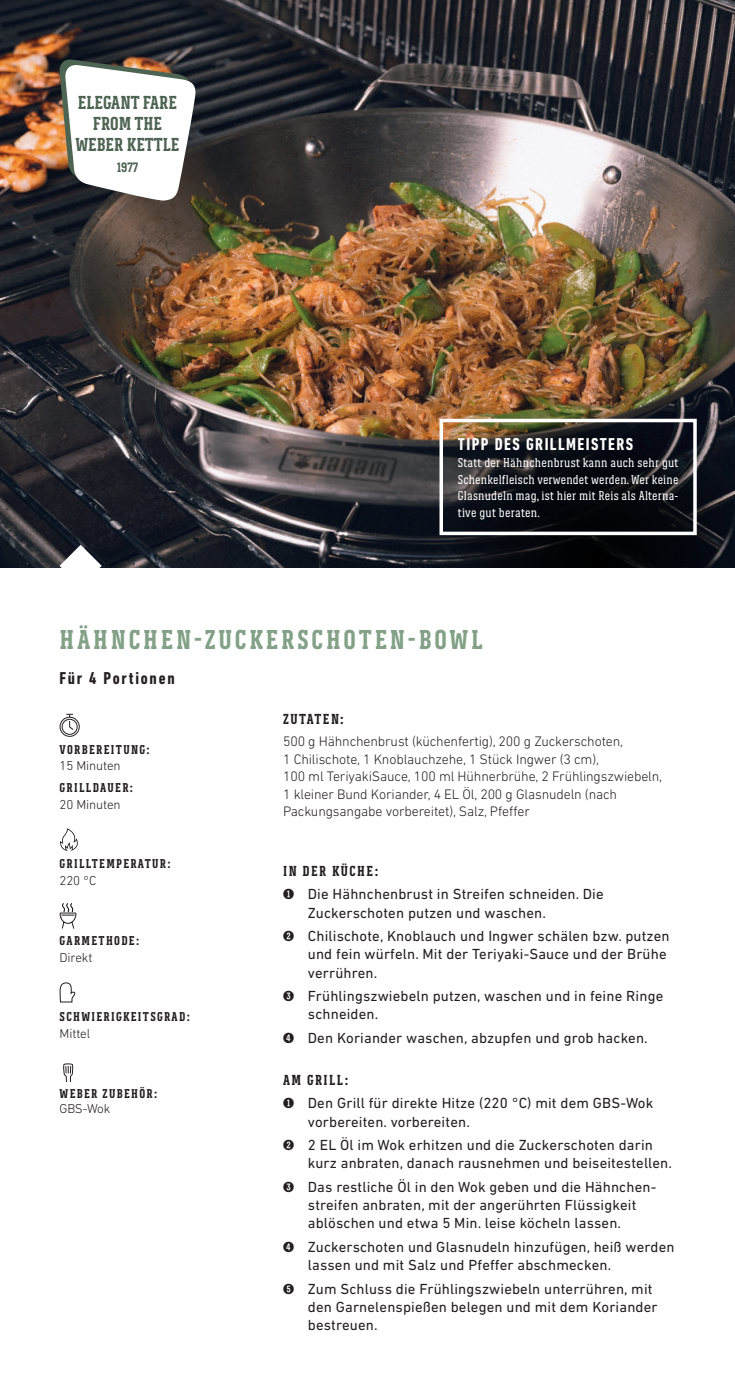
<style>
.page{position:relative;width:735px;height:1389px;background:#fff}
.page>*{position:absolute;margin:0;border:0;box-sizing:border-box;transform-origin:0 0}
.t1{font:700 28px "Weber Serif";letter-spacing:.1em;color:#82a187}
.t2{font:700 19.25px/21px "Weber Serif";color:#4e6453;text-align:center}
.t3{font:700 condensed 17.5px "DIN Next LT Pro";letter-spacing:.08em;color:#fff}
.t4{font:700 condensed 17.5px "DIN Next LT Pro";letter-spacing:.1em;color:#231f20}
.t5{font:14.88px/18.4px "DIN Next LT Pro";letter-spacing:.01em;color:#231f20}
.t6{font:700 14.88px "Weber Serif";letter-spacing:.1em;color:#231f20}
.t7{font:300 14px/17.5px "DIN Next LT Pro";letter-spacing:-.01em;color:#231f20}
.t8{font:700 14px "Weber Serif";color:#4e6453}
.t9{font:13.12px/16.6px "Weber Serif";letter-spacing:.02em;color:#fff;text-align:justify}
.t10{font:700 13.12px "Weber Serif";letter-spacing:.1em;color:#231f20}
.t11{font:300 13.12px "DIN Next LT Pro";letter-spacing:-.01em;color:#231f20}
.s1{font-family:"Weber Serif";font-weight:700}
</style>
<div class="page">
<img style="left:0;top:0;width:734px;height:567px">
<svg style="left:60px;top:545px;width:42px;height:23px"></svg>
<div style="left:60px;top:717px;width:20px;height:20px;border:1px solid #231f20;border-radius:50%"></div>
<div style="left:62px;top:719px;width:16px;height:16px;border:1px solid #231f20;border-radius:50%"></div>
<svg style="left:66px;top:714px;width:8px;height:16px"></svg>
<svg style="left:60px;top:828px;width:18px;height:23px"></svg>
<svg style="left:60px;top:903px;width:16px;height:25px"></svg>
<svg style="left:60px;top:982px;width:15px;height:21px"></svg>
<svg style="left:63px;top:1064px;width:11px;height:17px"></svg>
<svg style="left:59px;top:58px;width:136px;height:143px"></svg>
<img style="left:291px;top:349px;width:443px;height:218px">
<div style="left:439px;top:419px;width:257px;height:116px;border:4px solid #fff"></div>
<p class="t2" style="left:75px;top:92px;width:106px">ELEGANT FARE<br>FROM THE<br>WEBER KETTLE</p>
<p class="t8" style="left:117px;top:159px;width:23px">1977</p>
<p class="t3" style="left:457px;top:434px;width:177px">TIPP DES GRILLMEISTERS</p>
<p class="t9" style="left:457px;top:454px;width:222px">Statt der Hähnchenbrust kann auch sehr gut Schenkelfleisch verwendet werden. Wer keine Glasnudeln mag, ist hier mit Reis als Alterna&shy;tive gut beraten.</p>
<h1 class="t1" style="left:60px;top:624px;width:424px">HÄHNCHEN-ZUCKERSCHOTEN-BOWL</h1>
<p class="t4" style="left:60px;top:668px;width:116px">Für 4 Portionen</p>
<p class="t6" style="left:283px;top:710px;width:62px">ZUTATEN:</p>
<p class="t7" style="left:283px;top:732px;width:380px">500 g Hähnchenbrust (küchenfertig), 200 g Zuckerschoten,<br>1 Chilischote, 1 Knoblauchzehe, 1 Stück Ingwer (3 cm),<br>100 ml TeriyakiSauce, 100 ml Hühnerbrühe, 2 Frühlingszwiebeln, 1 kleiner Bund Koriander, 4 EL Öl, 200 g Glasnudeln (nach Packungsangabe vorbereitet), Salz, Pfeffer</p>
<p class="t10" style="left:60px;top:742px;width:91px">VORBEREITUNG:</p>
<p class="t11" style="left:60px;top:758px;width:62px">15 Minuten</p>
<p class="t10" style="left:60px;top:780px;width:75px">GRILLDAUER:</p>
<p class="t11" style="left:60px;top:797px;width:62px">20 Minuten</p>
<p class="t10" style="left:60px;top:857px;width:112px">GRILLTEMPERATUR:</p>
<p class="t11" style="left:60px;top:873px;width:38px">220 °C</p>
<p class="t10" style="left:60px;top:933px;width:81px">GARMETHODE:</p>
<p class="t11" style="left:60px;top:950px;width:34px">Direkt</p>
<p class="t10" style="left:60px;top:1009px;width:131px">SCHWIERIGKEITSGRAD:</p>
<p class="t11" style="left:60px;top:1026px;width:32px">Mittel</p>
<p class="t10" style="left:60px;top:1086px;width:99px">WEBER ZUBEHÖR:</p>
<p class="t11" style="left:60px;top:1101px;width:52px">GBS-Wok</p>
<p class="t6" style="left:283px;top:862px;width:96px">IN DER KÜCHE:</p>
<p class="t5" style="left:308px;top:885px;width:297px;text-indent:-25px"><span class="s1">1</span> Die Hähnchenbrust in Streifen schneiden. Die<br>Zuckerschoten putzen und waschen.</p>
<p class="t5" style="left:308px;top:926px;width:363px;text-indent:-25px"><span class="s1">2</span> Chilischote, Knoblauch und Ingwer schälen bzw. putzen und fein würfeln. Mit der Teriyaki-Sauce und der Brühe verrühren.</p>
<p class="t5" style="left:308px;top:987px;width:357px;text-indent:-25px"><span class="s1">3</span> Frühlingszwiebeln putzen, waschen und in feine Ringe schneiden.</p>
<p class="t5" style="left:283px;top:1028px;width:366px"><span class="s1">4</span> Den Koriander waschen, abzupfen und grob hacken.</p>
<p class="t6" style="left:283px;top:1072px;width:67px">AM GRILL:</p>
<p class="t5" style="left:308px;top:1094px;width:347px;text-indent:-25px"><span class="s1">1</span> Den Grill für direkte Hitze (220 °C) mit dem GBS-Wok vorbereiten. vorbereiten.</p>
<p class="t5" style="left:308px;top:1136px;width:365px;text-indent:-25px"><span class="s1">2</span> 2 EL Öl im Wok erhitzen und die Zuckerschoten darin kurz anbraten, danach rausnehmen und beiseitestellen.</p>
<p class="t5" style="left:308px;top:1177px;width:350px;text-indent:-25px"><span class="s1">3</span> Das restliche Öl in den Wok geben und die Hähnchen&shy;streifen anbraten, mit der angerührten Flüssigkeit ablöschen und etwa 5 Min. leise köcheln lassen.</p>
<p class="t5" style="left:308px;top:1237px;width:368px;text-indent:-25px"><span class="s1">4</span> Zuckerschoten und Glasnudeln hinzufügen, heiß werden lassen und mit Salz und Pfeffer abschmecken.</p>
<p class="t5" style="left:308px;top:1279px;width:351px;text-indent:-25px"><span class="s1">5</span> Zum Schluss die Frühlingszwiebeln unterrühren, mit den Garnelenspießen belegen und mit dem Koriander bestreuen.</p>
</div>
